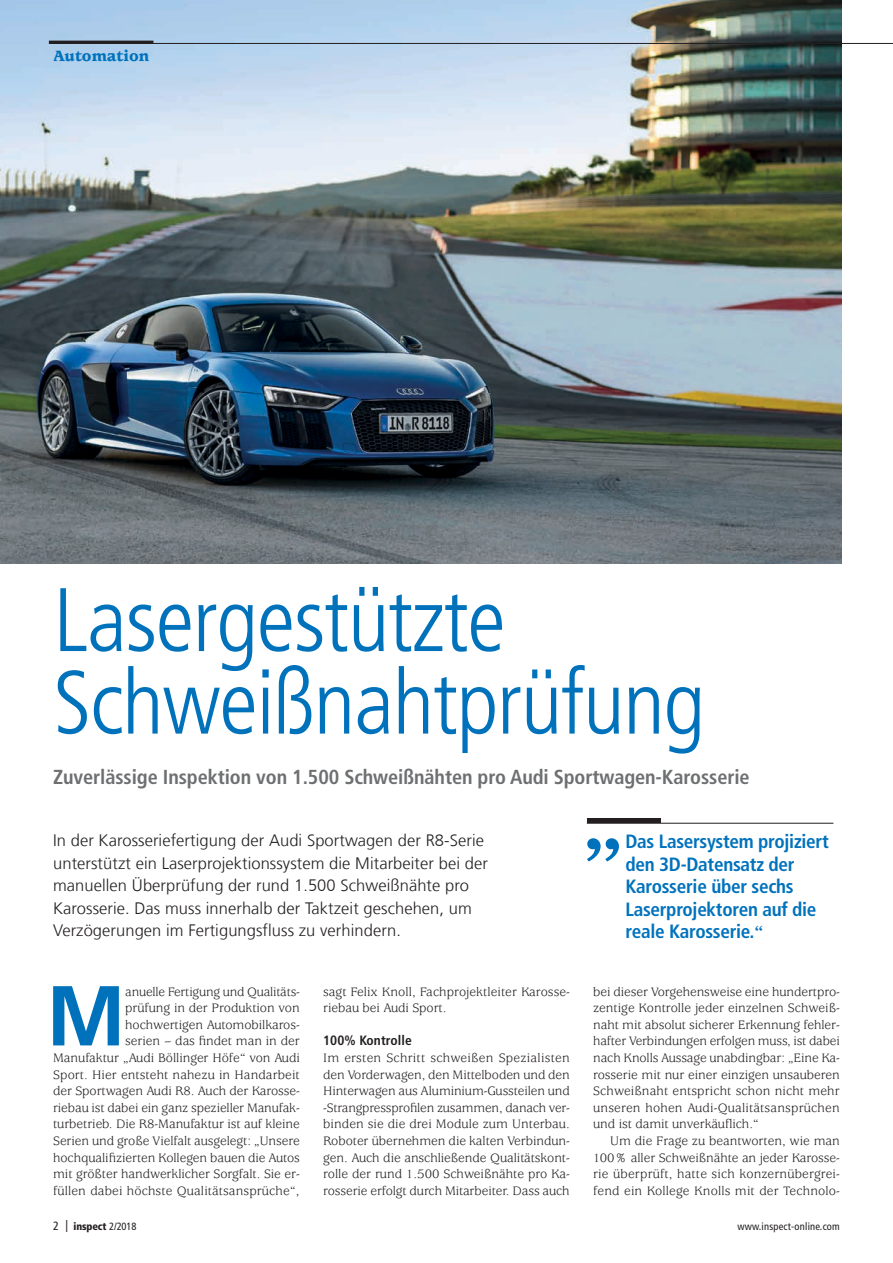
<style>
.page{position:relative;width:893px;height:1263px;background:#fff}
.page>*{position:absolute;margin:0;border:0;box-sizing:border-box;transform-origin:0 0}
.t1{font:300 condensed 90px/82.5px "Frutiger LT Com";letter-spacing:-.015em;color:#0072bc}
.t2{font:700 90px "Usherwood Std";color:#0072bc}
.t3{font:700 84.9px "Frutiger LT Com";color:#0072bc}
.t4{font:700 condensed 20.25px "Frutiger LT Com";letter-spacing:-.005em;color:#6d6f71}
.t5{font:700 condensed 19.2px/22.5px "Frutiger LT Com";letter-spacing:-.015em;color:#0072bc}
.t6{font:300 16.5px/22.5px "Frutiger LT Com";letter-spacing:.005em;color:#231f20}
.t7{font:900 16.5px "Usherwood Std";letter-spacing:.01em;color:#0072bc}
.t8{font:13.5px/16.6px "Usherwood Std";letter-spacing:-.005em;color:#231f20;text-align:justify}
.t9{font:700 condensed 13.5px "Frutiger LT Com";letter-spacing:.005em;color:#231f20}
.t10{font:condensed 10.5px "Frutiger LT Com";letter-spacing:.02em;color:#231f20}
.t11{font:900 condensed 10.5px "Frutiger LT Com";letter-spacing:-.01em;color:#231f20}
.s1{font-family:"Usherwood Std";font-stretch:normal}
.s2{font-weight:400;font-size:12px}
.s3{font-weight:400}
</style>
<div class="page">
<hr style="left:587px;top:823px;width:246px;height:1px;background:#231f20">
<div style="left:587px;top:818px;width:73px;height:5px;background:#231f20"></div>
<img style="left:0;top:0;width:841px;height:564px">
<hr style="left:49px;top:43px;width:844px;height:1px;background:#231f20">
<hr style="left:49px;top:41px;width:104px;height:3px;background:#231f20">
<p class="t7" style="left:53px;top:47px;width:98px">Automation</p>
<h1 class="t1" style="left:53px;top:580px;width:654px">Lasergestützte<br>Schweißnahtprüfung</h1>
<h3 class="t4" style="left:53px;top:765px;width:698px">Zuverlässige Inspektion von 1.500 Schweißnähten pro Audi Sportwagen-Karosserie</h3>
<p class="t6" style="left:53px;top:829px;width:436px">In der Karosseriefertigung der Audi Sportwagen der R8-Serie unterstützt ein Laserprojektionssystem die Mitarbeiter bei der manuellen Überprüfung der rund 1.500 Schweißnähte pro Karosserie. Das muss innerhalb der Taktzeit geschehen, um Verzögerungen im Fertigungsfluss zu verhindern.</p>
<h1 class="t2" style="left:580px;top:770px;width:46px">„</h1>
<h3 class="t5" style="left:625px;top:830px;width:205px">Das Lasersystem projiziert den 3D-Datensatz der<br>Karosserie über sechs<br>Laserprojektoren auf die reale Karosserie.<span class="s1">“</span></h3>
<h2 class="t3" style="left:46px;top:966px;width:81px">M</h2>
<p class="t8" style="left:53px;top:983px;width:248px;text-align:right">anuelle Fertigung und Qualitäts-<br>prüfung in der Produktion von hochwertigen Automobilkaros-<br>serien – das findet man in der<br>Manufaktur „Audi Böllinger Höfe“ von Audi Sport. Hier entsteht nahezu in Handarbeit der Sportwagen Audi R8. Auch der Karosse&shy;riebau ist dabei ein ganz spezieller Manufak&shy;turbetrieb. Die R8-Manufaktur ist auf kleine Serien und große Vielfalt ausgelegt: „Unsere hochqualifizierten Kollegen bauen die Autos mit größter handwerklicher Sorgfalt. Sie er&shy;füllen dabei höchste Qualitätsansprüche“,</p>
<p class="t8" style="left:323px;top:983px;width:248px">sagt Felix Knoll, Fachprojektleiter Karosse&shy;riebau bei Audi Sport.</p>
<p class="t9" style="left:323px;top:1033px;width:90px">100% Kontrolle</p>
<p class="t8" style="left:323px;top:1050px;width:248px">Im ersten Schritt schweißen Spezialisten den Vorderwagen, den Mittelboden und den Hinterwagen aus Aluminium-Gussteilen und -Strangpressprofilen zusammen, danach ver&shy;binden sie die drei Module zum Unterbau.<br>Roboter übernehmen die kalten Verbindun&shy;gen. Auch die anschließende Qualitätskont&shy;rolle der rund 1.500 Schweißnähte pro Ka&shy;rosserie erfolgt durch Mitarbeiter. Dass auch</p>
<p class="t8" style="left:593px;top:983px;width:248px">bei dieser Vorgehensweise eine hundertpro&shy;zentige Kontrolle jeder einzelnen Schweiß&shy;naht mit absolut sicherer Erkennung fehler&shy;hafter Verbindungen erfolgen muss, ist dabei nach Knolls Aussage unabdingbar: „Eine Ka&shy;rosserie mit nur einer einzigen unsauberen Schweißnaht entspricht schon nicht mehr unseren hohen Audi-Qualitätsansprüchen und ist damit unverkäuflich.“</p>
<p class="t8" style="left:593px;top:1133px;width:248px;text-indent:17px">Um die Frage zu beantworten, wie man 100% aller Schweißnähte an jeder Karosse&shy;rie überprüft, hatte sich konzernübergrei&shy;fend ein Kollege Knolls mit der Technolo-</p>
<p class="t11" style="left:53px;top:1220px;width:85px"><span class="s2">2 |</span> inspect <span class="s3">2/2018</span></p>
<p class="t10" style="left:737px;top:1220px;width:104px">www.inspect-online.com</p>
</div>
